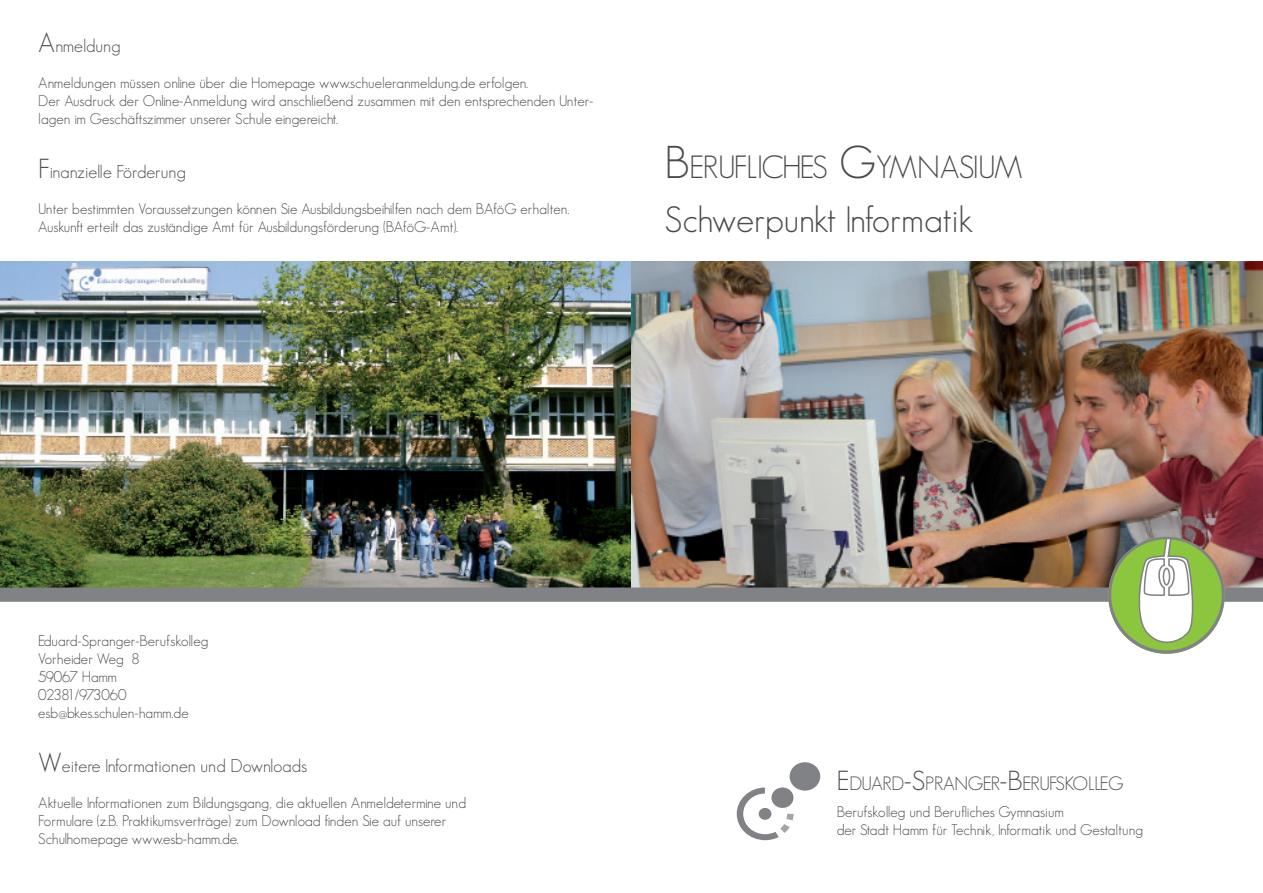
<style>
.page{position:relative;width:1263px;height:893px;background:#fff}
.page>*{position:absolute;margin:0;border:0;box-sizing:border-box;transform-origin:0 0}
.t1{font:300 36px "Geosans";color:#494a4b}
.t2{font:300 31.5px "Geosans";letter-spacing:-.05em;color:#494a4b}
.t3{font:300 18.9px "Geosans";letter-spacing:-.035em;color:#494a4b}
.t4{font:300 18px "Geosans";color:#494a4b}
.t5{font:300 15px/18px "Geosans";color:#494a4b}
.s1{font-size:27px}
.s2{font-size:45px}
</style>
<div class="page">
<img style="left:0;top:262px;width:631px;height:274px">
<img style="left:631px;top:262px;width:632px;height:274px">
<img style="left:0;top:536px;width:1263px;height:118px">
<div style="left:790px;top:762px;width:30px;height:29px;background:#808285;border-radius:50%"></div>
<svg style="left:737px;top:787px;width:56px;height:53px"></svg>
<p class="t4" style="left:38px;top:36px;width:84px"><span class="s1">A</span>nmeldung</p>
<p class="t5" style="left:38px;top:74px;width:557px">Anmeldungen müssen online über die Homepage www.schueleranmeldung.de erfolgen.<br>Der Ausdruck der Online-Anmeldung wird anschließend zusammen mit den entsprechenden Unter&shy;lagen im Geschäftszimmer unserer Schule eingereicht.</p>
<p class="t4" style="left:38px;top:162px;width:149px"><span class="s1">F</span>inanzielle Förderung</p>
<p class="t5" style="left:38px;top:200px;width:533px">Unter bestimmten Voraussetzungen können Sie Ausbildungsbeihilfen nach dem BAföG erhalten.<br>Auskunft erteilt das zuständige Amt für Ausbildungsförderung (BAföG-Amt).</p>
<h2 class="t2" style="left:664px;top:150px;width:360px"><span class="s2">B</span>ERUFLICHES <span class="s2">G</span>YMNASIUM</h2>
<h1 class="t1" style="left:664px;top:200px;width:310px">Schwerpunkt Informatik</h1>
<p class="t5" style="left:38px;top:632px;width:172px">Eduard-Spranger-Berufskolleg<br>Vorheider Weg 8<br>59067 Hamm<br>02381/973060 esb@bkes.schulen-hamm.de</p>
<p class="t4" style="left:38px;top:756px;width:270px"><span class="s1">W</span>eitere Informationen und Downloads</p>
<p class="t5" style="left:38px;top:794px;width:429px">Aktuelle Informationen zum Bildungsgang, die aktuellen Anmeldetermine und<br>Formulare (z.B. Praktikumsverträge) zum Download finden Sie auf unserer<br>Schulhomepage www.esb-hamm.de.</p>
<p class="t3" style="left:837px;top:773px;width:287px"><span class="s1">E</span> DUARD<span class="s1">-S</span>PRANGER<span class="s1">-B</span>ERUFSKOLLEG</p>
<p class="t5" style="left:837px;top:803px;width:308px">Berufskolleg und Berufliches Gymnasium<br>der Stadt Hamm für Technik, Informatik und Gestaltung</p>
</div>
